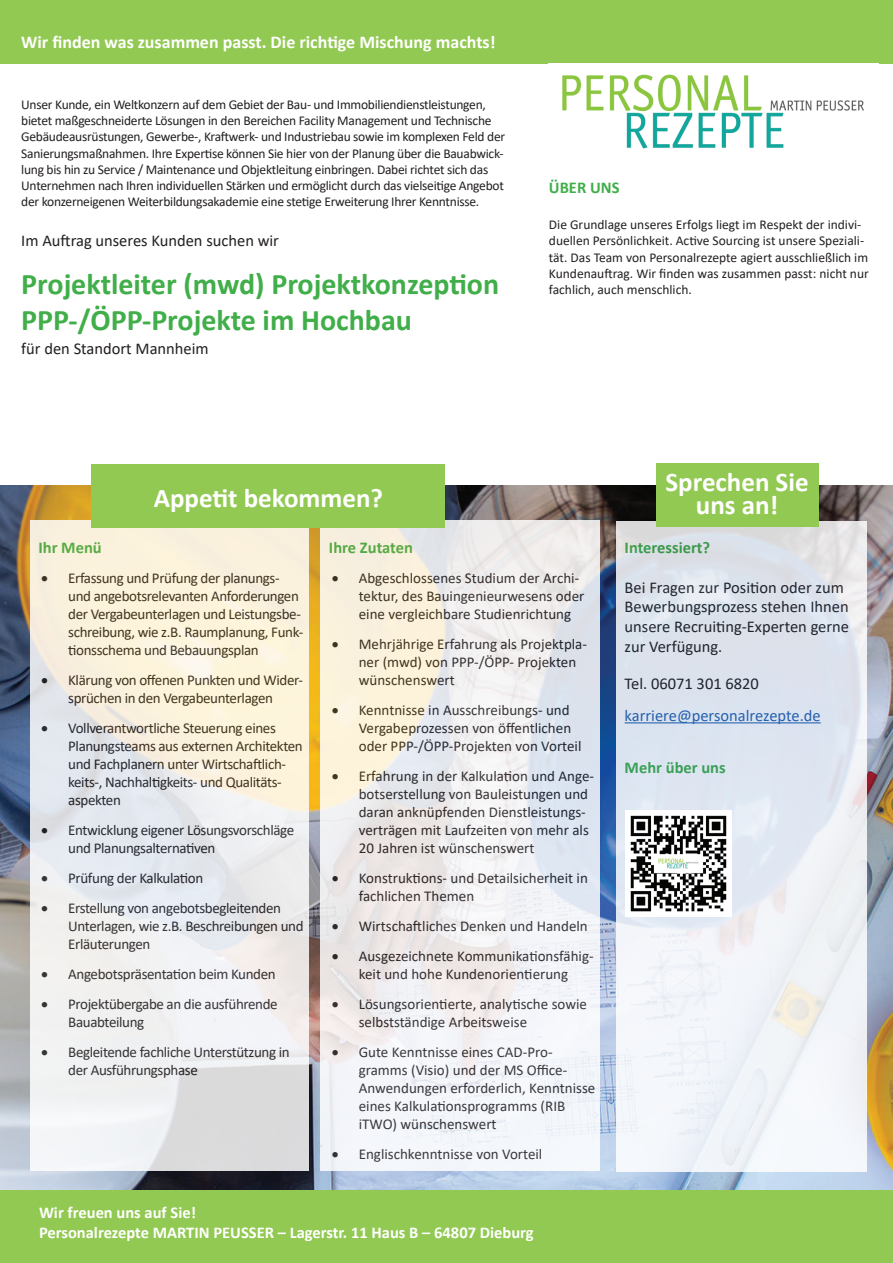
<style>
.page{position:relative;width:893px;height:1263px;background:#fff}
.page>*{position:absolute;margin:0;border:0;box-sizing:border-box;transform-origin:0 0}
.t1{font:700 30px/36px "Calibri";color:#40ae49}
.t2{font:700 27px/22.5px "Calibri";color:#fff;text-align:center}
.t3{font:700 18px "Calibri";color:#fff}
.t4{font:16.5px/19.8px "Calibri";color:#231f20}
.t5{font:700 16.5px/19.8px "Calibri";color:#fff}
.t6{font:700 16.5px "Calibri";color:#40ae49}
.t7{font:16.5px "Calibri";color:#2865b1}
.t8{font:15px/18px "Calibri";letter-spacing:-.01em;color:#231f20}
.t9{font:13.5px/16.2px "Calibri";letter-spacing:-.02em;color:#231f20}
.t10{font:13.5px/16.2px "Calibri";color:#231f20}
</style>
<div class="page">
<div style="left:0;top:0;width:893px;height:64px;background:#92c952"></div>
<img style="left:562px;top:74px;width:302px;height:75px">
<img style="left:0;top:486px;width:893px;height:705px">
<div style="left:0;top:1191px;width:893px;height:72px;background:#92c952"></div>
<svg style="left:30px;top:520px;width:278px;height:651px"></svg>
<svg style="left:320px;top:521px;width:280px;height:650px"></svg>
<svg style="left:616px;top:521px;width:250px;height:650px"></svg>
<hr style="left:625px;top:722px;width:196px;height:1px;background:#2865b1">
<div style="left:92px;top:464px;width:353px;height:64px;background:#92c952"></div>
<div style="left:656px;top:463px;width:163px;height:64px;background:#92c952"></div>
<img style="left:625px;top:810px;width:106px;height:106px">
<p class="t3" style="left:21px;top:29px;width:476px">Wir finden was zusammen passt. Die richtige Mischung machts!</p>
<p class="t9" style="left:21px;top:96px;width:485px">Unser Kunde, ein Weltkonzern auf dem Gebiet der Bau- und Immobiliendienstleistungen, bietet maßgeschneiderte Lösungen in den Bereichen Facility Management und Technische Gebäudeausrüstungen, Gewerbe-, Kraftwerk- und Industriebau sowie im komplexen Feld der Sanierungsmaßnahmen. Ihre Expertise können Sie hier von der Planung über die Bauabwick&shy;lung bis hin zu Service / Maintenance und Objektleitung einbringen. Dabei richtet sich das Unternehmen nach Ihren individuellen Stärken und ermöglicht durch das vielseitige Angebot der konzerneigenen Weiterbildungsakademie eine stetige Erweiterung Ihrer Kenntnisse.</p>
<p class="t4" style="left:21px;top:230px;width:259px">Im Auftrag unseres Kunden suchen wir</p>
<h1 class="t1" style="left:21px;top:265px;width:479px">Projektleiter (mwd) Projektkonzeption<br>PPP-/ÖPP-Projekte im Hochbau</h1>
<p class="t4" style="left:21px;top:338px;width:189px">für den Standort Mannheim</p>
<p class="t6" style="left:549px;top:176px;width:72px">ÜBER UNS</p>
<p class="t10" style="left:549px;top:216px;width:321px">Die Grundlage unseres Erfolgs liegt im Respekt der indivi&shy;duellen Persönlichkeit. Active Sourcing ist unsere Speziali&shy;tät. Das Team von Personalrezepte agiert ausschließlich im Kundenauftrag. Wir finden was zusammen passt: nicht nur fachlich, auch menschlich.</p>
<h2 class="t2" style="left:154px;top:486px;width:231px">Appetit bekommen?</h2>
<h2 class="t2" style="left:665px;top:471px;width:145px">Sprechen Sie uns an!</h2>
<p class="t6" style="left:38px;top:535px;width:65px">Ihr Menü</p>
<p class="t8" style="left:68px;top:568px;width:237px;text-indent:-27px">• Erfassung und Prüfung der planungs&shy;und angebotsrelevanten Anforderungen der Vergabeunterlagen und Leistungsbe&shy;schreibung, wie z.B. Raumplanung, Funk&shy;tionsschema und Bebauungsplan</p>
<p class="t8" style="left:41px;top:670px;width:263px;text-align:center">• Klärung von offenen Punkten und Wider&shy;sprüchen in den Vergabeunterlagen</p>
<p class="t8" style="left:68px;top:718px;width:236px;text-indent:-27px">• Vollverantwortliche Steuerung eines Planungsteams aus externen Architekten und Fachplanern unter Wirtschaftlich&shy;keits-, Nachhaltigkeits- und Qualitäts&shy;aspekten</p>
<p class="t8" style="left:68px;top:820px;width:227px;text-indent:-27px">• Entwicklung eigener Lösungsvorschläge und Planungsalternativen</p>
<p class="t8" style="left:41px;top:868px;width:164px">• Prüfung der Kalkulation</p>
<p class="t8" style="left:68px;top:898px;width:237px;text-indent:-27px">• Erstellung von angebotsbegleitenden<br>Unterlagen, wie z.B. Beschreibungen und<br>Erläuterungen</p>
<p class="t8" style="left:41px;top:964px;width:236px">• Angebotspräsentation beim Kunden</p>
<p class="t8" style="left:68px;top:994px;width:211px;text-indent:-27px">• Projektübergabe an die ausführende<br>Bauabteilung</p>
<p class="t8" style="left:68px;top:1042px;width:223px;text-indent:-27px">• Begleitende fachliche Unterstützung in der Ausführungsphase</p>
<p class="t6" style="left:329px;top:536px;width:85px">Ihre Zutaten</p>
<p class="t8" style="left:359px;top:568px;width:227px;text-indent:-27px">• Abgeschlossenes Studium der Archi&shy;tektur, des Bauingenieurwesens oder eine vergleichbare Studienrichtung</p>
<p class="t8" style="left:359px;top:634px;width:230px;text-indent:-27px">• Mehrjährige Erfahrung als Projektpla&shy;ner (mwd) von PPP-/ÖPP- Projekten wünschenswert</p>
<p class="t8" style="left:359px;top:700px;width:224px;text-indent:-27px">• Kenntnisse in Ausschreibungs- und<br>Vergabeprozessen von öffentlichen oder PPP-/ÖPP-Projekten von Vorteil</p>
<p class="t8" style="left:359px;top:766px;width:237px;text-indent:-27px">• Erfahrung in der Kalkulation und Ange&shy;botserstellung von Bauleistungen und daran anknüpfenden Dienstleistungs&shy;verträgen mit Laufzeiten von mehr als 20 Jahren ist wünschenswert</p>
<p class="t8" style="left:359px;top:868px;width:231px;text-indent:-27px">• Konstruktions- und Detailsicherheit in fachlichen Themen</p>
<p class="t8" style="left:332px;top:916px;width:258px">• Wirtschaftliches Denken und Handeln</p>
<p class="t8" style="left:332px;top:946px;width:263px;text-align:center">• Ausgezeichnete Kommunikationsfähig&shy;keit und hohe Kundenorientierung</p>
<p class="t8" style="left:359px;top:994px;width:230px;text-indent:-27px">• Lösungsorientierte, analytische sowie selbstständige Arbeitsweise</p>
<p class="t8" style="left:359px;top:1042px;width:238px;text-indent:-27px">• Gute Kenntnisse eines CAD-Pro&shy;gramms (Visio) und der MS Office-<br>Anwendungen erforderlich, Kenntnisse eines Kalkulationsprogramms (RIB iTWO) wünschenswert</p>
<p class="t8" style="left:332px;top:1144px;width:212px">• Englischkenntnisse von Vorteil</p>
<p class="t5" style="left:39px;top:1202px;width:496px">Wir freuen uns auf Sie!<br>Personalrezepte MARTIN PEUSSER – Lagerstr. 11 Haus B – 64807 Dieburg</p>
<p class="t6" style="left:625px;top:536px;width:87px">Interessiert?</p>
<p class="t4" style="left:625px;top:577px;width:226px">Bei Fragen zur Position oder zum<br>Bewerbungsprozess stehen Ihnen unsere Recruiting-Experten gerne zur Verfügung.</p>
<p class="t4" style="left:625px;top:673px;width:136px">Tel. 06071 301 6820</p>
<p class="t7" style="left:625px;top:704px;width:198px">karriere@personalrezepte.de</p>
<p class="t6" style="left:625px;top:755px;width:103px">Mehr über uns</p>
</div>
